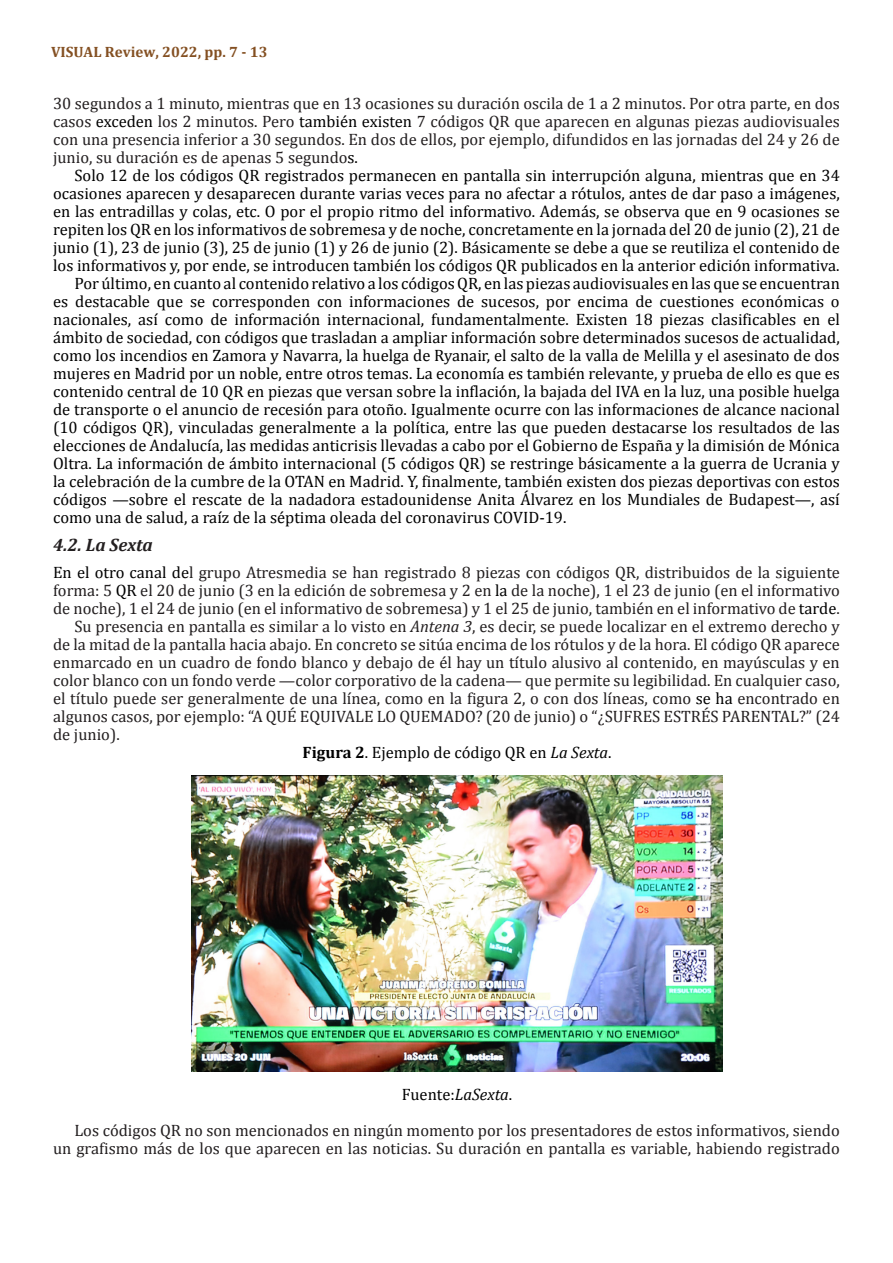
<style>
.page{position:relative;width:893px;height:1263px;background:#fff}
.page>*{position:absolute;margin:0;border:0;box-sizing:border-box;transform-origin:0 0}
.Parrafos-siguientes{font:italic 700 18px "Cambria";letter-spacing:-.005em;color:#231f20}
.Parrafos-siguientes-2{font:16.5px "Cambria";color:#000}
.Parrafos-siguientes-3{font:16.5px/18px "Cambria";color:#231f20;text-align:right}
.Parrafos-siguientes-4{font:700 15px "Cambria";color:#845022}
.s1{font-style:inherit}
.s2{color:#000}
.s3{font-style:italic}
.s4{font-weight:700}
</style>
<div class="page">
<img style="left:191px;top:776px;width:532px;height:295px">
<p class="Parrafos-siguientes-4" style="left:51px;top:41px;width:218px">VISUAL Review, 2022<span class="s1">, pp. 7 - 13</span></p>
<p class="Parrafos-siguientes-3" style="left:53px;top:94px;width:788px">30 segundos a 1 minuto, mientras que en 13 ocasiones su duración oscila de 1 a 2 minutos. Por otra parte, en dos</p>
<p class="Parrafos-siguientes-3" style="left:53px;top:112px;width:788px">casos <span class="s2">exceden</span> los 2 minutos. Pero <span class="s2">también existen</span> 7 códigos QR que aparecen en algunas piezas audiovisuales</p>
<p class="Parrafos-siguientes-3" style="left:53px;top:130px;width:788px">con una presencia inferior a 30 segundos. En dos de ellos, por ejemplo, difundidos en las jornadas del 24 y 26 de</p>
<p class="Parrafos-siguientes-3" style="left:53px;top:148px;width:306px">junio, su duración es de apenas 5 segundo<span class="s2">s.</span></p>
<p class="Parrafos-siguientes-2" style="left:74px;top:165px;width:767px">Solo 12 de los códigos QR registrados permanecen en pantalla sin interrupción alguna, mientras que en 34</p>
<p class="Parrafos-siguientes-2" style="left:53px;top:183px;width:788px">ocasiones aparecen y desaparecen durante varias veces para no afectar a rótulos, antes de dar paso a imágenes,</p>
<p class="Parrafos-siguientes-2" style="left:53px;top:201px;width:788px">en las entradillas y colas, etc. O por el propio ritmo del informativo. Además, se observa que en 9 ocasiones se</p>
<p class="Parrafos-siguientes-2" style="left:53px;top:219px;width:788px">repiten los QR en los informativos de sobremesa y de noche, concretamente en la jornada del 20 de junio (2), 21 de</p>
<p class="Parrafos-siguientes-2" style="left:53px;top:237px;width:788px">junio (1), 23 de junio (3), 25 de junio (1) y 26 de junio (2). Básicamente se debe a que se reutiliza el contenido de</p>
<p class="Parrafos-siguientes-2" style="left:53px;top:255px;width:788px">los informativos y, por ende, se introducen también los códigos QR publicados en la anterior edición informativa.</p>
<p class="Parrafos-siguientes-2" style="left:74px;top:273px;width:767px">Por último, en cuanto al contenido relativo a los códigos QR, en las piezas audiovisuales en las que se encuentran</p>
<p class="Parrafos-siguientes-2" style="left:53px;top:291px;width:788px">es destacable que se corresponden con informaciones de sucesos, por encima de cuestiones económicas o</p>
<p class="Parrafos-siguientes-2" style="left:53px;top:309px;width:788px">nacionales, así como de información internacional, fundamentalmente. Existen 18 piezas clasificables en el</p>
<p class="Parrafos-siguientes-2" style="left:53px;top:327px;width:788px">ámbito de sociedad, con códigos que trasladan a ampliar información sobre determinados sucesos de actualidad,</p>
<p class="Parrafos-siguientes-2" style="left:53px;top:345px;width:788px">como los incendios en Zamora y Navarra, la huelga de Ryanair, el salto de la valla de Melilla y el asesinato de dos</p>
<p class="Parrafos-siguientes-2" style="left:53px;top:363px;width:788px">mujeres en Madrid por un noble, entre otros temas. La economía es también relevante, y prueba de ello es que es</p>
<p class="Parrafos-siguientes-2" style="left:53px;top:381px;width:788px">contenido central de 10 QR en piezas que versan sobre la inflación, la bajada del IVA en la luz, una posible huelga</p>
<p class="Parrafos-siguientes-2" style="left:53px;top:399px;width:788px">de transporte o el anuncio de recesión para otoño. Igualmente ocurre con las informaciones de alcance nacional</p>
<p class="Parrafos-siguientes-2" style="left:53px;top:417px;width:788px">(10 códigos QR), vinculadas generalmente a la política, entre las que pueden destacarse los resultados de las</p>
<p class="Parrafos-siguientes-2" style="left:53px;top:435px;width:788px">elecciones de Andalucía, las medidas anticrisis llevadas a cabo por el Gobierno de España y la dimisión de Mónica</p>
<p class="Parrafos-siguientes-2" style="left:53px;top:453px;width:788px">Oltra. La información de ámbito internacional (5 códigos QR) se restringe básicamente a la guerra de Ucrania y</p>
<p class="Parrafos-siguientes-2" style="left:53px;top:471px;width:788px">la celebración de la cumbre de la OTAN en Madrid. Y, finalmente, también existen dos piezas deportivas con estos</p>
<p class="Parrafos-siguientes-2" style="left:53px;top:489px;width:788px">códigos —sobre el rescate de la nadadora estadounidense Anita Álvarez en los Mundiales de Budapest—, así</p>
<p class="Parrafos-siguientes-2" style="left:53px;top:507px;width:515px">como una de salud, a raíz de la séptima oleada del coronavirus COVID-19.</p>
<p class="Parrafos-siguientes" style="left:53px;top:532px;width:101px">4.2. La Sexta</p>
<p class="Parrafos-siguientes-3" style="left:53px;top:563px;width:788px"><span class="s2">En el otro canal de</span>l grupo Atresmedia se han registrado 8 piezas con códigos QR, distribuidos de la siguiente</p>
<p class="Parrafos-siguientes-3" style="left:53px;top:581px;width:788px">forma: 5 <span class="s2">QR</span> el 20 de junio (3 en la edición de sobremesa y 2 en <span class="s2">la</span> de la noche), 1 el 23 de junio (en el informativo</p>
<p class="Parrafos-siguientes-3" style="left:53px;top:599px;width:788px">de noche), 1 el 24 de junio (en el informativo de sobremesa) y 1 el 25 de junio, también en el informativo de <span class="s2">tarde</span>.</p>
<p class="Parrafos-siguientes-3" style="left:74px;top:617px;width:767px">Su presencia en pantalla es similar a lo visto en <span class="s3">Antena 3</span>, es decir, se puede localizar en el extremo derecho y</p>
<p class="Parrafos-siguientes-3" style="left:53px;top:635px;width:788px">de la mitad de la pantalla hacia abajo. En concreto se sitúa encima de los rótulos y de la hora. El código QR aparece</p>
<p class="Parrafos-siguientes-3" style="left:53px;top:653px;width:788px">enmarcado en un cuadro de fondo blanco y debajo de él hay un título alusivo al contenido, en mayúsculas y en</p>
<p class="Parrafos-siguientes-3" style="left:53px;top:671px;width:788px">color blanco con un fondo verde —color corporativo de la cadena— que permite su legibilidad. En cualquier caso,</p>
<p class="Parrafos-siguientes-3" style="left:53px;top:689px;width:788px">el título puede ser generalmente de una línea, como en la figura 2, o con dos líneas, como <span class="s2">se ha</span> encontrado en</p>
<p class="Parrafos-siguientes-3" style="left:53px;top:707px;width:788px">algunos casos, por ejemplo: “A QUÉ EQUIVALE LO QUEMADO? (20 de junio) o “¿SUFRES ESTRÉS PARENTAL?” (24</p>
<p class="Parrafos-siguientes-3" style="left:53px;top:725px;width:68px">de junio).</p>
<p class="Parrafos-siguientes-2" style="left:303px;top:742px;width:310px"><span class="s4">Figura 2</span>. Ejemplo de código QR en <span class="s3">La Sexta</span>.</p>
<p class="Parrafos-siguientes-2" style="left:402px;top:1084px;width:112px">Fuente:<span class="s3">LaSexta</span>.</p>
<p class="Parrafos-siguientes-3" style="left:53px;top:1121px;width:788px">Los códigos QR no son mencionados en ningún momento por los presentadores de estos informativos, siendo un grafismo más de los que aparecen en las noticias. Su duración en pantalla es variable, habiendo registrado</p>
</div>
